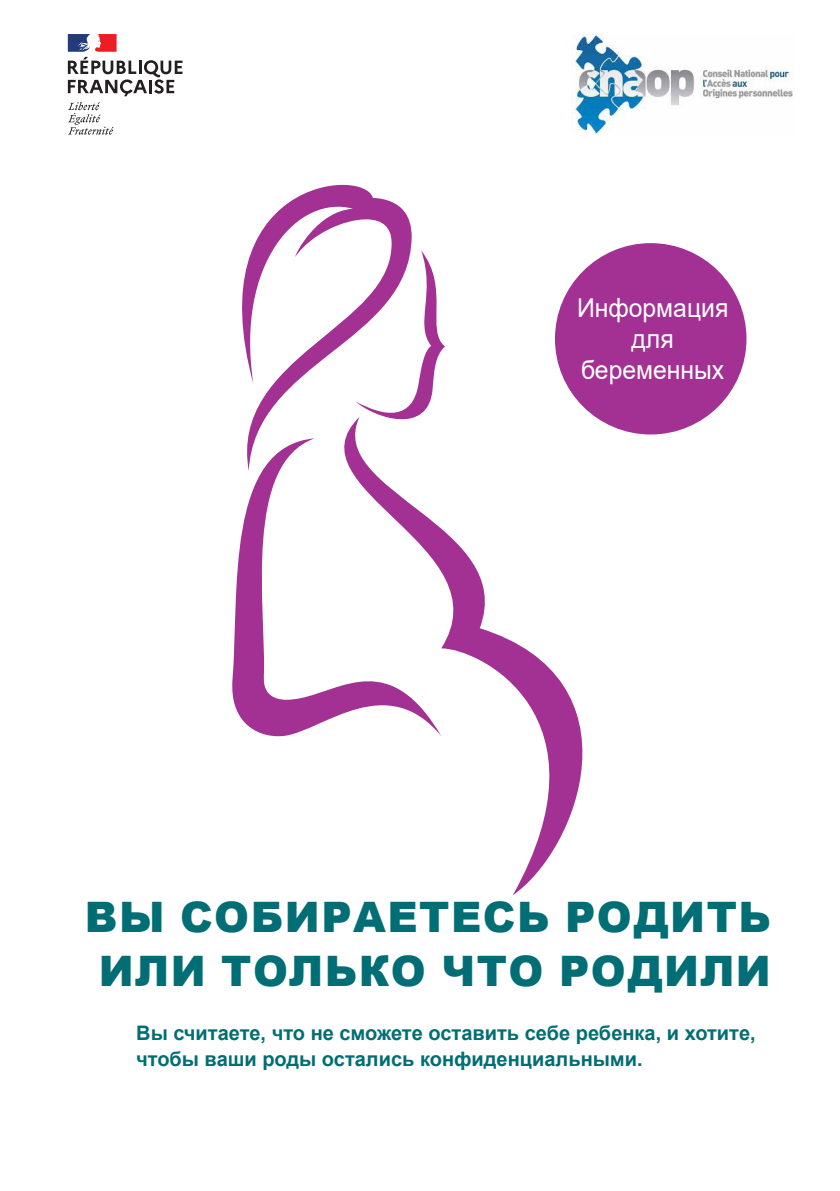
<style>
.page{position:relative;width:840px;height:1191px;background:#fff}
.page>*{position:absolute;margin:0;border:0;box-sizing:border-box;transform-origin:0 0}
.t1{font:900 42px/54px "Arial";letter-spacing:.035em;color:#006e74;text-align:center}
.t2{font:26px/30.8px "Arial";color:#fff;text-align:center;scale:.95 1}
.t3{font:700 20px/26px "Arial";color:#006e74}
</style>
<div class="page">
<img style="left:571px;top:34px;width:222px;height:101px">
<svg style="left:412px;top:251px;width:33px;height:166px"></svg>
<svg style="left:412px;top:417px;width:228px;height:478px"></svg>
<svg style="left:232px;top:438px;width:209px;height:301px"></svg>
<svg style="left:232px;top:184px;width:180px;height:287px"></svg>
<div style="left:554px;top:243px;width:192px;height:191px;background:#a23193;border-radius:50%"></div>
<svg style="left:68px;top:102px;width:46px;height:33px"></svg>
<svg style="left:68px;top:34px;width:114px;height:62px"></svg>
<p class="t2" style="left:576px;top:292px;width:161px">Информация для беременных</p>
<h1 class="t1" style="left:85px;top:889px;width:687px">ВЫ СОБИРАЕТЕСЬ РОДИТЬ<br>ИЛИ ТОЛЬКО ЧТО РОДИЛИ</h1>
<p class="t3" style="left:136px;top:1019px;width:620px">Вы считаете, что не сможете оставить себе ребенка, и хотите, чтобы ваши роды остались конфиденциальными.</p>
</div>
